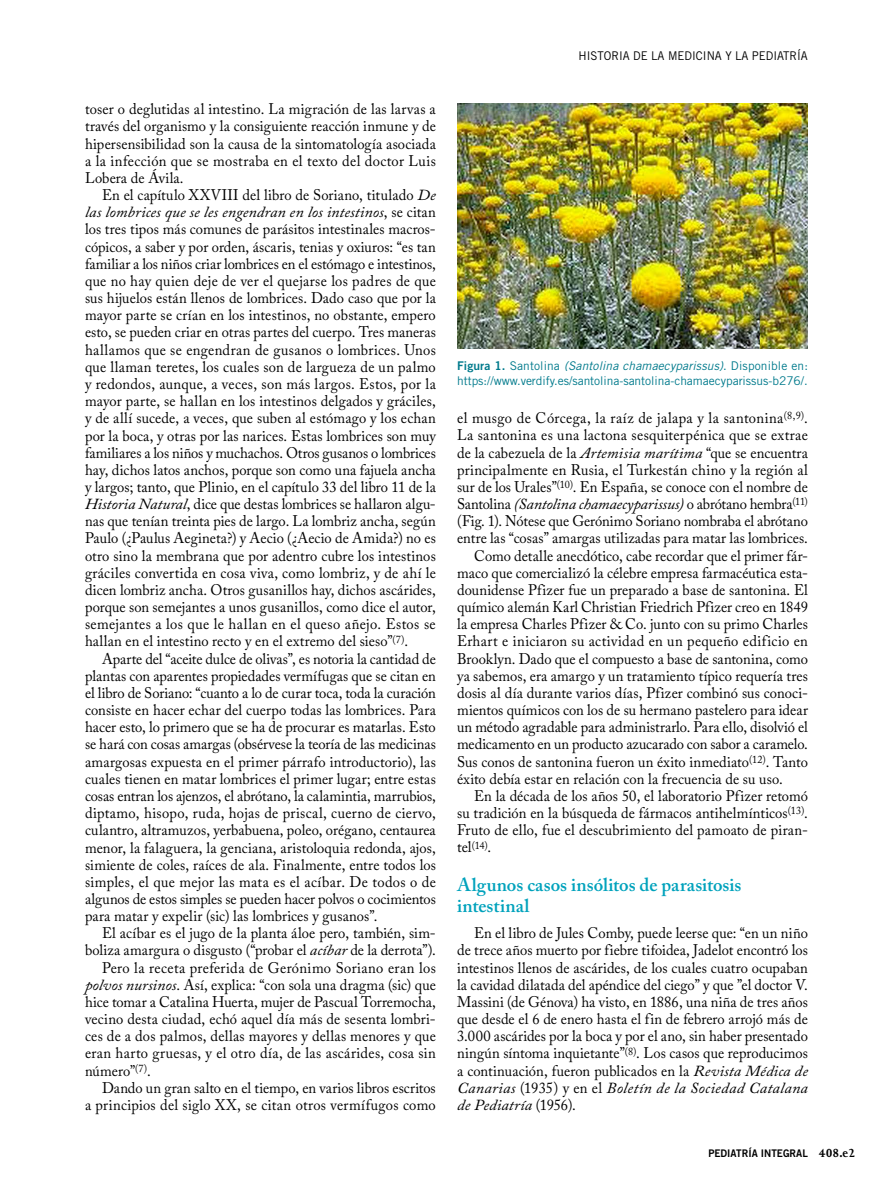
<style>
.page{position:relative;width:893px;height:1191px;background:#fff}
.page>*{position:absolute;margin:0;border:0;box-sizing:border-box;transform-origin:0 0}
.t1{font:600 18.75px/21px "Adobe Caslon Pro";color:#00a2bc}
.t2{font:15.3px/17.1px "Adobe Caslon Pro";letter-spacing:.005em;color:#000;text-align:justify;scale:.95 1}
.t3{font:15.3px "Adobe Caslon Pro";letter-spacing:.025em;color:#000;scale:.95 1}
.t4{font:italic 15.3px "Adobe Caslon Pro";letter-spacing:-.01em;color:#000;scale:1.05 1}
.t5{font:15.3px "Adobe Caslon Pro";letter-spacing:.03em;color:#000;scale:.95 1}
.t6{font:12px/15px "Trade Gothic";letter-spacing:-.005em;color:#007a8c}
.t7{font:12px "Trade Gothic";color:#000;scale:.95 1}
.t8{font:10.5px "Trade Gothic Bold Two";color:#000;scale:.95 1}
.s1{font-style:italic}
.s2{font-family:"Trade Gothic Bold Two"}
.s3{font-style:normal}
.s4{font-family:"Joanna MT Std";font-weight:700;font-size:13.5px}
</style>
<div class="page">
<img style="left:457px;top:103px;width:351px;height:246px">
<p class="t2" style="left:85px;top:100px;width:371px">toser o deglutidas al intestino. La migración de las larvas a través del organismo y la consiguiente reacción inmune y de hipersensibilidad son la causa de la sintomatología asociada a la infección que se mostraba en el texto del doctor Luis Lobera de Ávila.</p>
<p class="t2" style="left:85px;top:186px;width:371px;text-indent:17px">En el capítulo XXVIII del libro de Soriano, titulado <span class="s1">De las lombrices que se les engendran en los intestinos</span>, se citan los tres tipos más comunes de parásitos intestinales macros&shy;cópicos, a saber y por orden, áscaris, tenias y oxiuros: “es tan familiar a los niños criar lombrices en el estómago e intestinos, que no hay quien deje de ver el quejarse los padres de que sus hijuelos están llenos de lombrices. Dado caso que por la mayor parte se crían en los intestinos, no obstante, empero esto, se pueden criar en otras partes del cuerpo. Tres maneras hallamos que se engendran de gusanos o lombrices. Unos que llaman teretes, los cuales son de largueza de un palmo y redondos, aunque, a veces, son más largos. Estos, por la mayor parte, se hallan en los intestinos delgados y gráciles, y de allí sucede, a veces, que suben al estómago y los echan por la boca, y otras por las narices. Estas lombrices son muy familiares a los niños y muchachos. Otros gusanos o lombrices hay, dichos latos anchos, porque son como una fajuela ancha y largos; tanto, que Plinio, en el capítulo 33 del libro 11 de la <span class="s1">Historia Natural</span>, dice que destas lombrices se hallaron algu&shy;nas que tenían treinta pies de largo. La lombriz ancha, según Paulo (¿Paulus Aegineta?) y Aecio (¿Aecio de Amida?) no es otro sino la membrana que por adentro cubre los intestinos gráciles convertida en cosa viva, como lombriz, y de ahí le dicen lombriz ancha. Otros gusanillos hay, dichos ascárides, porque son semejantes a unos gusanillos, como dice el autor, semejantes a los que le hallan en el queso añejo. Estos se hallan en el intestino recto y en el extremo del sieso”<sup>(7)</sup>.</p>
<p class="t2" style="left:85px;top:650px;width:371px;text-indent:17px">Aparte del “aceite dulce de olivas”, es notoria la cantidad de plantas con aparentes propiedades vermífugas que se citan en el libro de Soriano: “cuanto a lo de curar toca, toda la curación consiste en hacer echar del cuerpo todas las lombrices. Para hacer esto, lo primero que se ha de procurar es matarlas. Esto se hará con cosas amargas (obsérvese la teoría de las medicinas amargosas expuesta en el primer párrafo introductorio), las cuales tienen en matar lombrices el primer lugar; entre estas cosas entran los ajenzos, el abrótano, la calamintia, marrubios, diptamo, hisopo, ruda, hojas de priscal, cuerno de ciervo, culantro, altramuzos, yerbabuena, poleo, orégano, centaurea menor, la falaguera, la genciana, aristoloquia redonda, ajos, simiente de coles, raíces de ala. Finalmente, entre todos los simples, el que mejor las mata es el acíbar. De todos o de algunos de estos simples se pueden hacer polvos o cocimientos para matar y expelir (sic) las lombrices y gusanos”.</p>
<p class="t2" style="left:102px;top:924px;width:353px">El acíbar es el jugo de la planta áloe pero, también, sim-</p>
<p class="t2" style="left:85px;top:941px;width:371px">boliza amargura o disgusto (“probar el <span class="s1">acíbar</span> de la derrota”).</p>
<p class="t3" style="left:102px;top:958px;width:353px">Pero la receta preferida de Gerónimo Soriano eran los</p>
<p class="t2" style="left:85px;top:976px;width:371px"><span class="s1">polvos nursinos</span>. Así, explica: “con sola una dragma (sic) que</p>
<p class="t2" style="left:85px;top:993px;width:371px">hice tomar a Catalina Huerta, mujer de Pascual Torremocha,</p>
<p class="t2" style="left:85px;top:1010px;width:371px">vecino desta ciudad, echó aquel día más de sesenta lombri-</p>
<p class="t2" style="left:85px;top:1027px;width:371px">ces de a dos palmos, dellas mayores y dellas menores y que</p>
<p class="t3" style="left:85px;top:1044px;width:371px">eran harto gruesas, y el otro día, de las ascárides, cosa sin</p>
<p class="t2" style="left:85px;top:1061px;width:71px">número”<sup>(7)</sup>.</p>
<p class="t2" style="left:102px;top:1079px;width:353px">Dando un gran salto en el tiempo, en varios libros escritos</p>
<p class="t2" style="left:85px;top:1096px;width:371px">a principios del siglo XX, se citan otros vermífugos como</p>
<p class="t7" style="left:578px;top:49px;width:243px">Historia de la Medicina y la Pediatría</p>
<p class="t6" style="left:457px;top:358px;width:352px"><span class="s2">Figura 1.</span> Santolina <span class="s1">(Santolina chamaecyparissus)</span>. Disponible en: https://www.verdify.es/santolina-santolina-chamaecyparissus-b276/.</p>
<p class="t5" style="left:457px;top:409px;width:371px">el musgo de Córcega, la raíz de jalapa y la santonina<sup>(8,9)</sup>.</p>
<p class="t3" style="left:457px;top:426px;width:371px">La santonina es una lactona sesquiterpénica que se extrae</p>
<p class="t2" style="left:457px;top:444px;width:371px">de la cabezuela de la <span class="s1">Artemisia marítima</span> “que se encuentra</p>
<p class="t2" style="left:457px;top:461px;width:371px">principalmente en Rusia, el Turkestán chino y la región al</p>
<p class="t2" style="left:457px;top:478px;width:371px">sur de los Urales”<sup>(10)</sup>. En España, se conoce con el nombre de</p>
<p class="t4" style="left:457px;top:495px;width:336px"><span class="s3">Santolina</span> (Santolina chamaecyparissus) <span class="s3">o abrótano hembra</span><sup>(11)</sup></p>
<p class="t2" style="left:457px;top:512px;width:371px">(Fig. 1). Nótese que Gerónimo Soriano nombraba el abrótano</p>
<p class="t2" style="left:457px;top:529px;width:371px">entre las “cosas” amargas utilizadas para matar las lombrices.</p>
<p class="t2" style="left:474px;top:547px;width:353px">Como detalle anecdótico, cabe recordar que el primer fár-</p>
<p class="t2" style="left:457px;top:564px;width:371px">maco que comercializó la célebre empresa farmacéutica esta-</p>
<p class="t2" style="left:457px;top:581px;width:371px">dounidense Pfizer fue un preparado a base de santonina. El</p>
<p class="t2" style="left:457px;top:598px;width:371px">químico alemán Karl Christian Friedrich Pfizer creo en 1849</p>
<p class="t2" style="left:457px;top:615px;width:371px">la empresa Charles Pfizer &amp; Co. junto con su primo Charles</p>
<p class="t2" style="left:457px;top:632px;width:371px">Erhart e iniciaron su actividad en un pequeño edificio en</p>
<p class="t2" style="left:457px;top:650px;width:371px">Brooklyn. Dado que el compuesto a base de santonina, como</p>
<p class="t2" style="left:457px;top:667px;width:371px">ya sabemos, era amargo y un tratamiento típico requería tres</p>
<p class="t2" style="left:457px;top:684px;width:371px">dosis al día durante varios días, Pfizer combinó sus conoci-</p>
<p class="t2" style="left:457px;top:701px;width:371px">mientos químicos con los de su hermano pastelero para idear</p>
<p class="t2" style="left:457px;top:718px;width:371px">un método agradable para administrarlo. Para ello, disolvió el</p>
<p class="t2" style="left:457px;top:735px;width:371px">medicamento en un producto azucarado con sabor a caramelo.</p>
<p class="t2" style="left:457px;top:752px;width:371px">Sus conos de santonina fueron un éxito inmediato<sup>(12)</sup>. Tanto</p>
<p class="t2" style="left:457px;top:770px;width:344px">éxito debía estar en relación con la frecuencia de su uso.</p>
<p class="t2" style="left:474px;top:787px;width:353px">En la década de los años 50, el laboratorio Pfizer retomó</p>
<p class="t2" style="left:457px;top:804px;width:371px">su tradición en la búsqueda de fármacos antihelmínticos<sup>(13)</sup>.</p>
<p class="t2" style="left:457px;top:821px;width:371px">Fruto de ello, fue el descubrimiento del pamoato de piran-</p>
<p class="t2" style="left:457px;top:838px;width:38px">tel<sup>(14)</sup>.</p>
<p class="t1" style="left:457px;top:874px;width:286px">Algunos casos insólitos de parasitosis intestinal</p>
<p class="t2" style="left:457px;top:924px;width:371px;text-indent:17px">En el libro de Jules Comby, puede leerse que: “en un niño de trece años muerto por fiebre tifoidea, Jadelot encontró los intestinos llenos de ascárides, de los cuales cuatro ocupaban la cavidad dilatada del apéndice del ciego” y que ”el doctor V.<br>Massini (de Génova) ha visto, en 1886, una niña de tres años que desde el 6 de enero hasta el fin de febrero arrojó más de 3.000 ascárides por la boca y por el ano, sin haber presentado ningún síntoma inquietante”<sup>(8)</sup>. Los casos que reproducimos a continuación, fueron publicados en la <span class="s1">Revista Médica de Canarias</span> (1935) y en el <span class="s1">Boletín de la Sociedad Catalana de Pediatría</span> (1956).</p>
<p class="t8" style="left:708px;top:1146px;width:156px">PEDIATRÍA INTEGRAL <span class="s4">408.e2</span></p>
</div>
